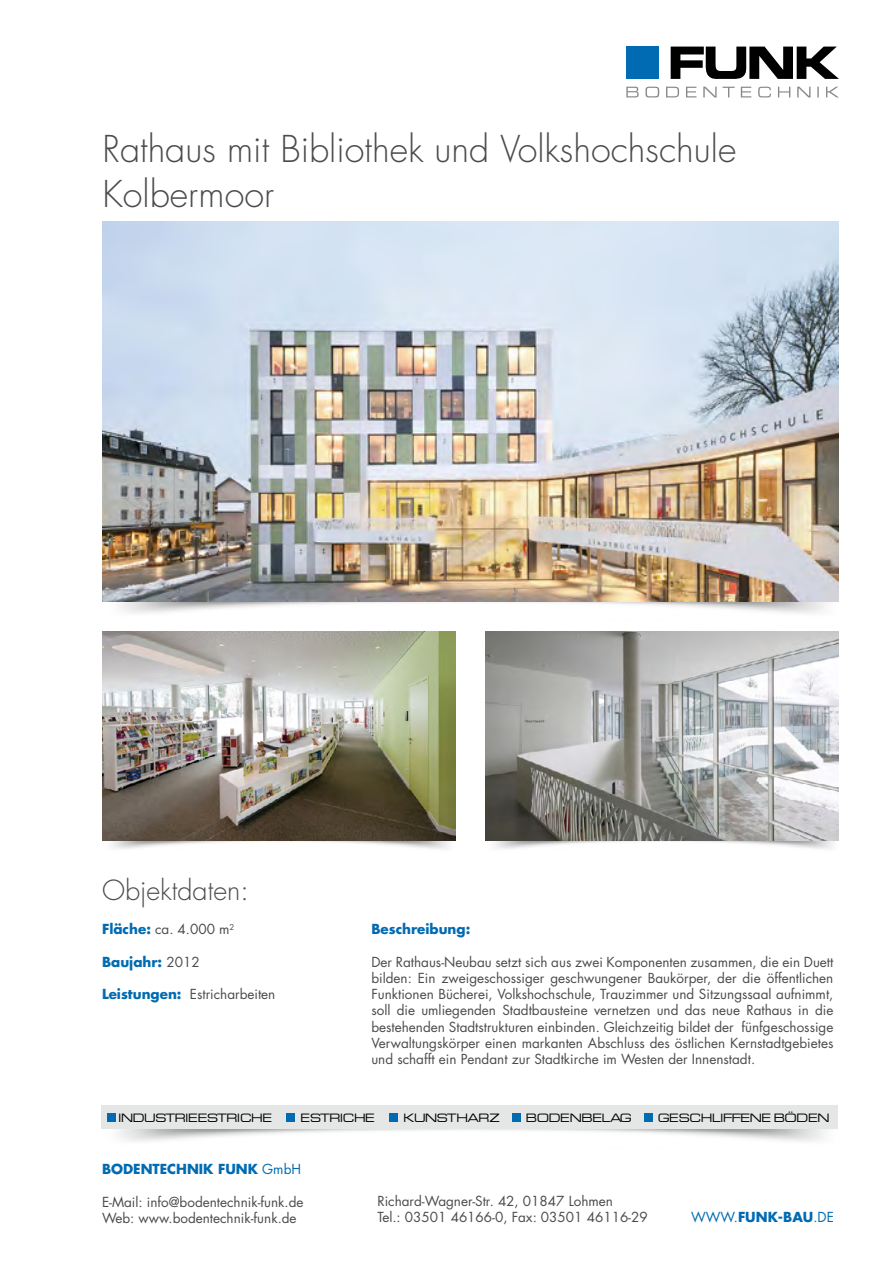
<style>
.page{position:relative;width:893px;height:1263px;background:#fff}
.page>*{position:absolute;margin:0;border:0;box-sizing:border-box;transform-origin:0 0}
.t1{font:300 36px "Futura";color:#4b4b4d}
.t2{font:300 27px "Futura";color:#4b4b4d}
.t3{font:13.5px/16.2px "Futura";color:#4b4b4d;text-align:justify}
.t4{font:700 13.5px "Futura";color:#006bb2}
.t5{font:10.8px "Thekla Extended";color:#000}
.s1{font-weight:700;color:#006bb2}
.s2{font-weight:400;color:#4b4b4d}
.s3{font-weight:400}
</style>
<div class="page">
<svg style="left:626px;top:87px;width:213px;height:11px"></svg>
<svg style="left:671px;top:47px;width:168px;height:32px"></svg>
<div style="left:626px;top:47px;width:33px;height:32px;background:#006bb2"></div>
<div style="left:101px;top:1105px;width:736px;height:24px;background:#e5e6e6"></div>
<div style="left:390px;top:1113px;width:8px;height:8px;background:#006bb2"></div>
<div style="left:286px;top:1113px;width:9px;height:8px;background:#006bb2"></div>
<div style="left:512px;top:1113px;width:8px;height:8px;background:#006bb2"></div>
<div style="left:107px;top:1113px;width:9px;height:8px;background:#006bb2"></div>
<div style="left:644px;top:1113px;width:9px;height:8px;background:#006bb2"></div>
<img style="left:102px;top:221px;width:737px;height:381px">
<img style="left:102px;top:631px;width:354px;height:210px">
<svg style="left:486px;top:631px;width:353px;height:210px;background:#a8a9a7"></svg>
<p class="t1" style="left:102px;top:125px;width:635px">Rathaus mit Bibliothek und Volkshochschule</p>
<p class="t1" style="left:102px;top:170px;width:173px">Kolbermoor</p>
<p class="t2" style="left:102px;top:873px;width:148px">Objektdaten:</p>
<p class="t3" style="left:102px;top:921px;width:134px"><span class="s1">Fläche:</span> ca. 4.000 m<sup>2</sup></p>
<p class="t4" style="left:102px;top:952px;width:99px">Baujahr: <span class="s2">2012</span></p>
<p class="t3" style="left:102px;top:986px;width:175px"><span class="s1">Leistungen:</span> Estricharbeiten</p>
<p class="t4" style="left:371px;top:920px;width:100px">Beschreibung:</p>
<p class="t3" style="left:371px;top:953px;width:464px">Der Rathaus-Neubau setzt sich aus zwei Komponenten zusammen, die ein Duett bilden: Ein zweigeschossiger geschwungener Baukörper, der die öffentlichen Funktionen Bücherei, Volkshochschule, Trauzimmer und Sitzungssaal aufnimmt, soll die umliegenden Stadtbausteine vernetzen und das neue Rathaus in die bestehenden Stadtstrukturen einbinden. Gleichzeitig bildet der fünfgeschossige Verwaltungskörper einen markanten Abschluss des östlichen Kernstadtgebietes und schafft ein Pendant zur Stadtkirche im Westen der Innenstadt.</p>
<p class="t5" style="left:118px;top:1109px;width:155px">INDUSTRIEESTRICHE</p>
<p class="t5" style="left:301px;top:1109px;width:76px">ESTRICHE</p>
<p class="t5" style="left:403px;top:1109px;width:98px">KUNSTHARZ</p>
<p class="t5" style="left:526px;top:1109px;width:107px">BODENBELAG</p>
<p class="t5" style="left:658px;top:1109px;width:173px">GESCHLIFFENE BÖDEN</p>
<p class="t4" style="left:102px;top:1160px;width:201px">BODENTECHNIK FUNK <span class="s3">GmbH</span></p>
<p class="t3" style="left:102px;top:1193px;width:203px">E-Mail: info@bodentechnik-funk.de</p>
<p class="t3" style="left:102px;top:1209px;width:196px">Web: www.bodentechnik-funk.de</p>
<p class="t3" style="left:377px;top:1193px;width:237px">Richard-Wagner-Str. 42, 01847 Lohmen</p>
<p class="t3" style="left:377px;top:1209px;width:272px">Tel.: 03501 46166-0, Fax: 03501 46116-29</p>
<p class="t4" style="left:691px;top:1208px;width:144px"><span class="s3">WWW.</span>FUNK-BAU<span class="s3">.DE</span></p>
</div>
